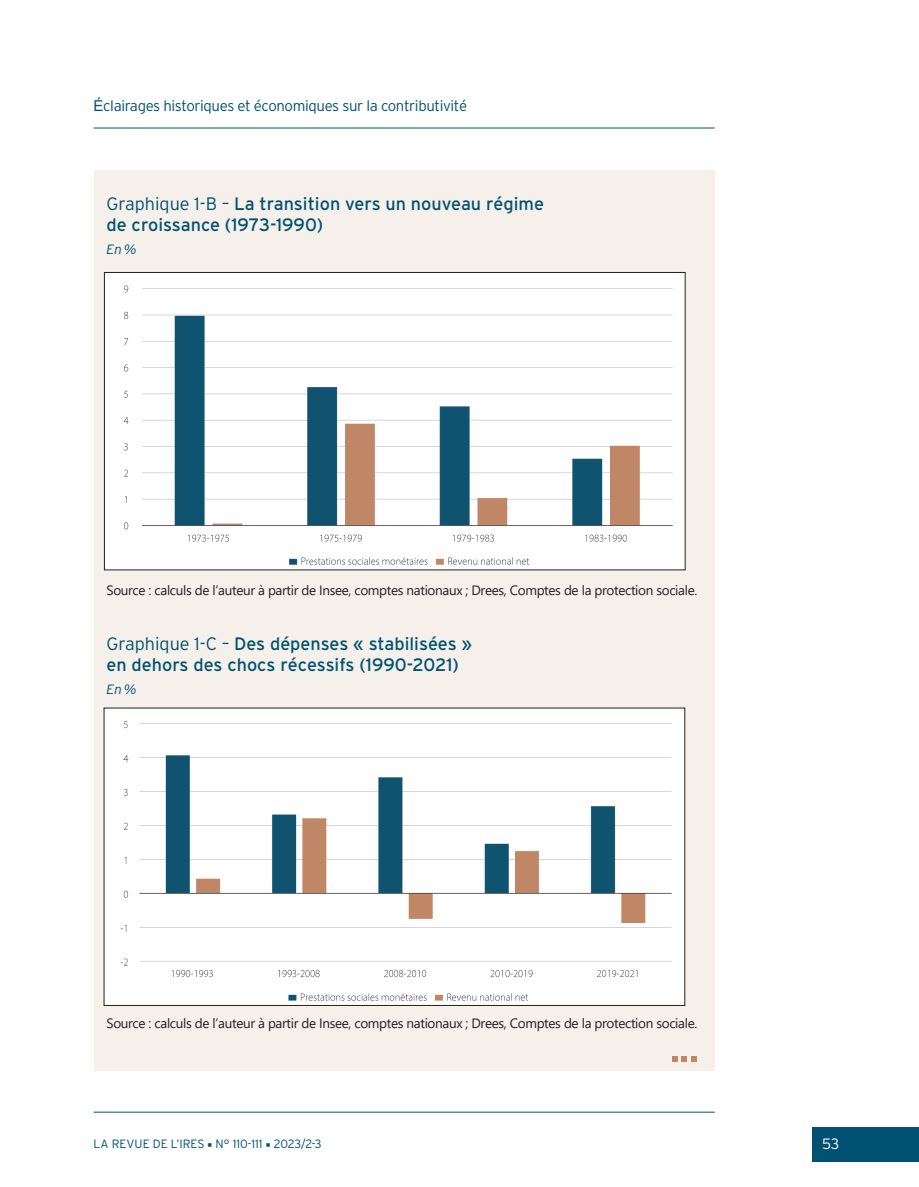
<style>
.page{position:relative;width:919px;height:1187px;background:#fff}
.page>*{position:absolute;margin:0;border:0;box-sizing:border-box;transform-origin:0 0}
.IMAGE{font:18px/21px "Interstate";color:#015272}
.t1{font:300 15px "Interstate";letter-spacing:-.025em;color:#015272}
.t2{font:300 15px "Interstate";color:#fff}
.SOURCES{font:13.5px "Segoe UI";letter-spacing:-.025em;color:#231f20}
.LIGNE_ITALIQUE_IMAGE{font:italic 300 13.5px "Interstate";color:#015272}
.t3{font:300 12px "Interstate";color:#015272}
.s1{font-family:"Arial";font-weight:400}
.s2{font-weight:300}
.s3{font-family:"Minion Pro";font-weight:400}
</style>
<div class="page">
<div style="left:812px;top:1127px;width:106px;height:34px;background:#015272"></div>
<hr style="left:94px;top:128px;width:620px;height:1px;background:#015272">
<hr style="left:94px;top:1111px;width:620px;height:1px;background:#015272">
<div style="left:94px;top:170px;width:620px;height:900px;background:#f6f0ea"></div>
<img style="left:106px;top:274px;width:577px;height:294px">
<div style="left:104px;top:272px;width:581px;height:298px;border:1px solid #231f20"></div>
<img style="left:106px;top:709px;width:577px;height:294px">
<svg style="left:672px;top:1056px;width:24px;height:5px"></svg>
<p class="t1" style="left:94px;top:97px;width:375px"><span class="s1">É</span>clairages historiques et économiques sur la contributivité</p>
<p class="IMAGE" style="left:106px;top:193px;width:439px"><span class="s2">Graphique 1-B –</span> La transition vers un nouveau régime de croissance (1973-1990)</p>
<p class="LIGNE_ITALIQUE_IMAGE" style="left:106px;top:241px;width:32px">En %</p>
<p class="SOURCES" style="left:106px;top:578px;width:592px">Source : calculs de l’auteur à partir de Insee, comptes nationaux ; Drees, Comptes de la protection sociale.</p>
<p class="IMAGE" style="left:106px;top:633px;width:367px"><span class="s2">Graphique 1-C –</span> Des dépenses « stabilisées » en dehors des chocs récessifs (1990-2021)</p>
<p class="LIGNE_ITALIQUE_IMAGE" style="left:106px;top:681px;width:32px">En %</p>
<p class="SOURCES" style="left:106px;top:1010px;width:592px">Source : calculs de l’auteur à partir de Insee, comptes nationaux ; Drees, Comptes de la protection sociale.</p>
<p class="t3" style="left:94px;top:1137px;width:229px">LA REVUE DE L’IRES <span class="s3">■</span> N° 110-111 <span class="s3">■</span> 2023/2-3</p>
<p class="t2" style="left:822px;top:1135px;width:19px">53</p>
</div>
